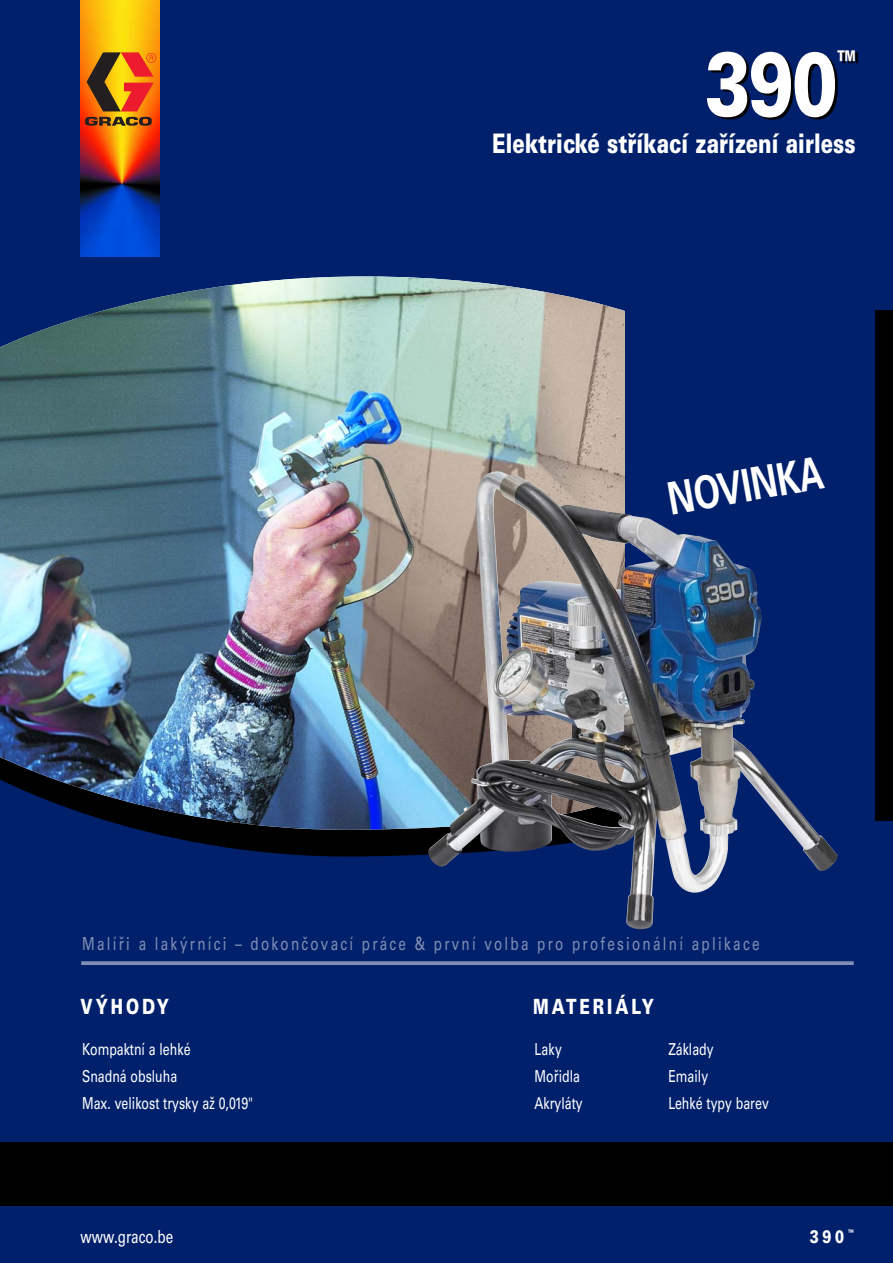
<style>
.page{position:relative;width:893px;height:1263px;background:#00206b}
.page>*{position:absolute;margin:0;border:0;box-sizing:border-box;transform-origin:0 0}
.t1{font:900 90px "Univers CE";color:#fff;scale:.75 1}
.t2{font:700 45px "Univers CE";color:#fff;scale:.75 1}
.t3{font:900 30px "Univers CE";color:#fff;scale:.75 1}
.t4{font:900 27px "Univers CE";color:#fff;scale:.75 1}
.t5{font:900 21px "Univers CE";letter-spacing:.185em;color:#fff;scale:.75 1}
.t6{font:500 18px "Univers CE";letter-spacing:.165em;color:#808fb5;scale:.75 1}
.t7{font:500 18px "Univers CE";color:#fff;scale:.75 1}
.t8{font:900 18px "Univers CE";color:#fff;scale:.75 1}
.t9{font:500 16.5px/27px "Univers CE";color:#fff;scale:.75 1}
</style>
<div class="page">
<div style="left:0;top:1142px;width:893px;height:64px;background:#000"></div>
<img style="left:81px;top:0;width:78px;height:256px">
<svg style="left:85px;top:117px;width:67px;height:9px"></svg>
<svg style="left:87px;top:52px;width:69px;height:59px;background:#c06319"></svg>
<svg style="left:81px;top:961px;width:773px;height:4px;background:#7687af"></svg>
<div style="left:876px;top:310px;width:17px;height:511px;background:#000"></div>
<svg style="left:153px;top:833px;width:275px;height:24px;fill:#000"></svg>
<img style="left:0;top:276px;width:625px;height:554px">
<img style="left:428px;top:470px;width:410px;height:459px">
<h1 class="t1" style="left:705px;top:52px;width:178px">390</h1>
<h3 class="t3" style="left:836px;top:50px;width:30px">™</h3>
<h3 class="t4" style="left:492px;top:134px;width:486px">Elektrické stříkací zařízení airless</h3>
<h2 class="t2" style="left:665px;top:482px;width:212px;rotate:-10deg">NOVINKA</h2>
<p class="t6" style="left:82px;top:937px;width:905px">Malíři a lakýrníci – dokončovací práce &amp; první volba pro profesionální aplikace</p>
<p class="t5" style="left:81px;top:999px;width:119px">VÝHODY</p>
<p class="t5" style="left:533px;top:999px;width:163px">MATERIÁLY</p>
<p class="t9" style="left:82px;top:1037px;width:230px">Kompaktní a lehké<br>Snadná obsluha<br>Max. velikost trysky až 0,019"</p>
<p class="t9" style="left:535px;top:1037px;width:66px">Laky<br>Mořidla<br>Akryláty</p>
<p class="t9" style="left:668px;top:1037px;width:136px">Základy<br>Emaily<br>Lehké typy barev</p>
<p class="t7" style="left:81px;top:1230px;width:125px">www.graco.be</p>
<p class="t8" style="left:810px;top:1230px;width:60px">390 <sup>™</sup></p>
</div>
